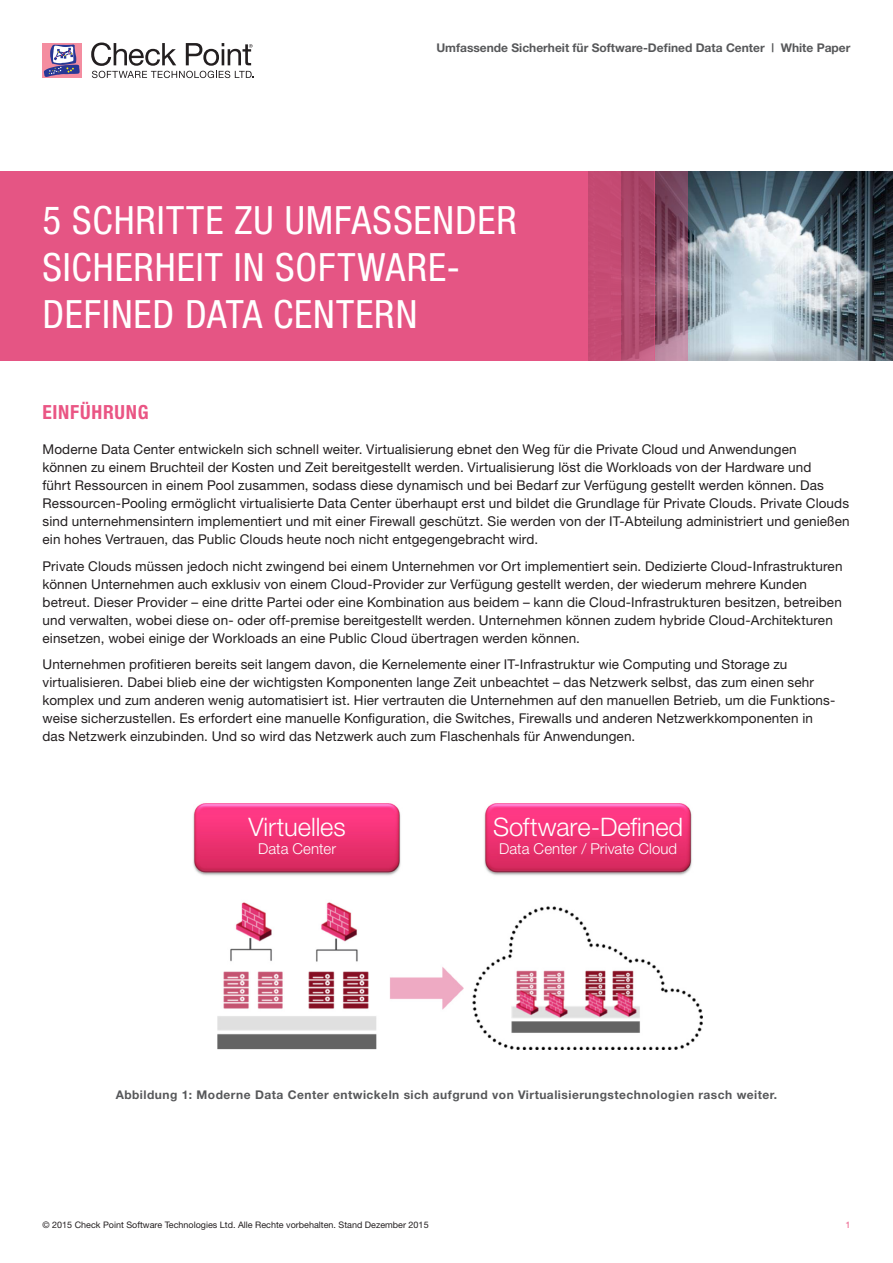
<style>
.page{position:relative;width:893px;height:1263px;background:#fff}
.page>*{position:absolute;margin:0;border:0;box-sizing:border-box;transform-origin:0 0}
.t1{font:condensed 39px/46.8px "Helvetica Neue";letter-spacing:.025em;color:#fff}
.t2{font:300 25.5px "Helvetica Neue";color:#fff}
.t3{font:700 condensed 19.5px "Helvetica Neue";letter-spacing:.04em;color:#ea5584}
.t4{font:300 15px "Helvetica Neue";letter-spacing:.005em;color:#fff}
.t5{font:13.5px/18px "Helvetica Neue";letter-spacing:.01em;color:#231f20}
.t6{font:700 12px "Helvetica Neue";letter-spacing:.04em;color:#57585a}
.t7{font:700 12px "Helvetica Neue";color:#57585a}
.t8{font:9px "Helvetica Neue";color:#231f20}
.t9{font:9px "Helvetica Neue";color:#ea5584}
</style>
<div class="page">
<svg style="left:43px;top:43px;width:39px;height:35px"></svg>
<svg style="left:44px;top:45px;width:36px;height:32px"></svg>
<svg style="left:91px;top:43px;width:162px;height:35px"></svg>
<img style="left:687px;top:171px;width:206px;height:190px">
<div style="left:0;top:169px;width:588px;height:195px;background:#e55584"></div>
<div style="left:588px;top:169px;width:33px;height:195px;background:#c54b73"></div>
<svg style="left:621px;top:171px;width:33px;height:190px;background:#ac486b"></svg>
<svg style="left:654px;top:171px;width:33px;height:190px;background:#8b566e"></svg>
<div style="left:0;top:361px;width:893px;height:11px;background:#fff"></div>
<div style="left:0;top:159px;width:893px;height:12px;background:#fff"></div>
<img style="left:193px;top:803px;width:509px;height:246px">
<p class="t7" style="left:436px;top:40px;width:416px">Umfassende Sicherheit für Software-Defined Data Center | White Paper</p>
<h1 class="t1" style="left:43px;top:197px;width:476px">5 SCHRITTE ZU UMFASSENDER<br>SICHERHEIT IN SOFTWARE-<br>DEFINED DATA CENTERN</h1>
<h3 class="t3" style="left:43px;top:400px;width:108px">EINFÜHRUNG</h3>
<p class="t5" style="left:43px;top:440px;width:809px">Moderne Data Center entwickeln sich schnell weiter. Virtualisierung ebnet den Weg für die Private Cloud und Anwendungen<br>können zu einem Bruchteil der Kosten und Zeit bereitgestellt werden. Virtualisierung löst die Workloads von der Hardware und<br>führt Ressourcen in einem Pool zusammen, sodass diese dynamisch und bei Bedarf zur Verfügung gestellt werden können. Das Ressourcen-Pooling ermöglicht virtualisierte Data Center überhaupt erst und bildet die Grundlage für Private Clouds. Private Clouds sind unternehmensintern implementiert und mit einer Firewall geschützt. Sie werden von der IT-Abteilung administriert und genießen ein hohes Vertrauen, das Public Clouds heute noch nicht entgegengebracht wird.</p>
<p class="t5" style="left:43px;top:557px;width:801px">Private Clouds müssen jedoch nicht zwingend bei einem Unternehmen vor Ort implementiert sein. Dedizierte Cloud-Infrastrukturen können Unternehmen auch exklusiv von einem Cloud-Provider zur Verfügung gestellt werden, der wiederum mehrere Kunden betreut. Dieser Provider – eine dritte Partei oder eine Kombination aus beidem – kann die Cloud-Infrastrukturen besitzen, betreiben und verwalten, wobei diese on- oder off-premise bereitgestellt werden. Unternehmen können zudem hybride Cloud-Architekturen einsetzen, wobei einige der Workloads an eine Public Cloud übertragen werden können.</p>
<p class="t5" style="left:43px;top:655px;width:793px">Unternehmen profitieren bereits seit langem davon, die Kernelemente einer IT-Infrastruktur wie Computing und Storage zu virtualisieren. Dabei blieb eine der wichtigsten Komponenten lange Zeit unbeachtet – das Netzwerk selbst, das zum einen sehr komplex und zum anderen wenig automatisiert ist. Hier vertrauten die Unternehmen auf den manuellen Betrieb, um die Funktions&shy;weise sicherzustellen. Es erfordert eine manuelle Konfiguration, die Switches, Firewalls und anderen Netzwerkkomponenten in das Netzwerk einzubinden. Und so wird das Netzwerk auch zum Flaschenhals für Anwendungen.</p>
<h2 class="t2" style="left:248px;top:812px;width:99px">Virtuelles</h2>
<p class="t4" style="left:258px;top:840px;width:80px">Data Center</p>
<h2 class="t2" style="left:493px;top:812px;width:192px">Software-Defined</h2>
<p class="t4" style="left:499px;top:840px;width:180px">Data Center / Private Cloud</p>
<p class="t6" style="left:116px;top:1087px;width:663px">Abbildung 1: Moderne Data Center entwickeln sich aufgrund von Virtualisierungstechnologien rasch weiter.</p>
<p class="t8" style="left:43px;top:1219px;width:388px">© 2015 Check Point Software Technologies Ltd. Alle Rechte vorbehalten. Stand Dezember 2015</p>
<p class="t9" style="left:845px;top:1219px;width:7px">1</p>
</div>
